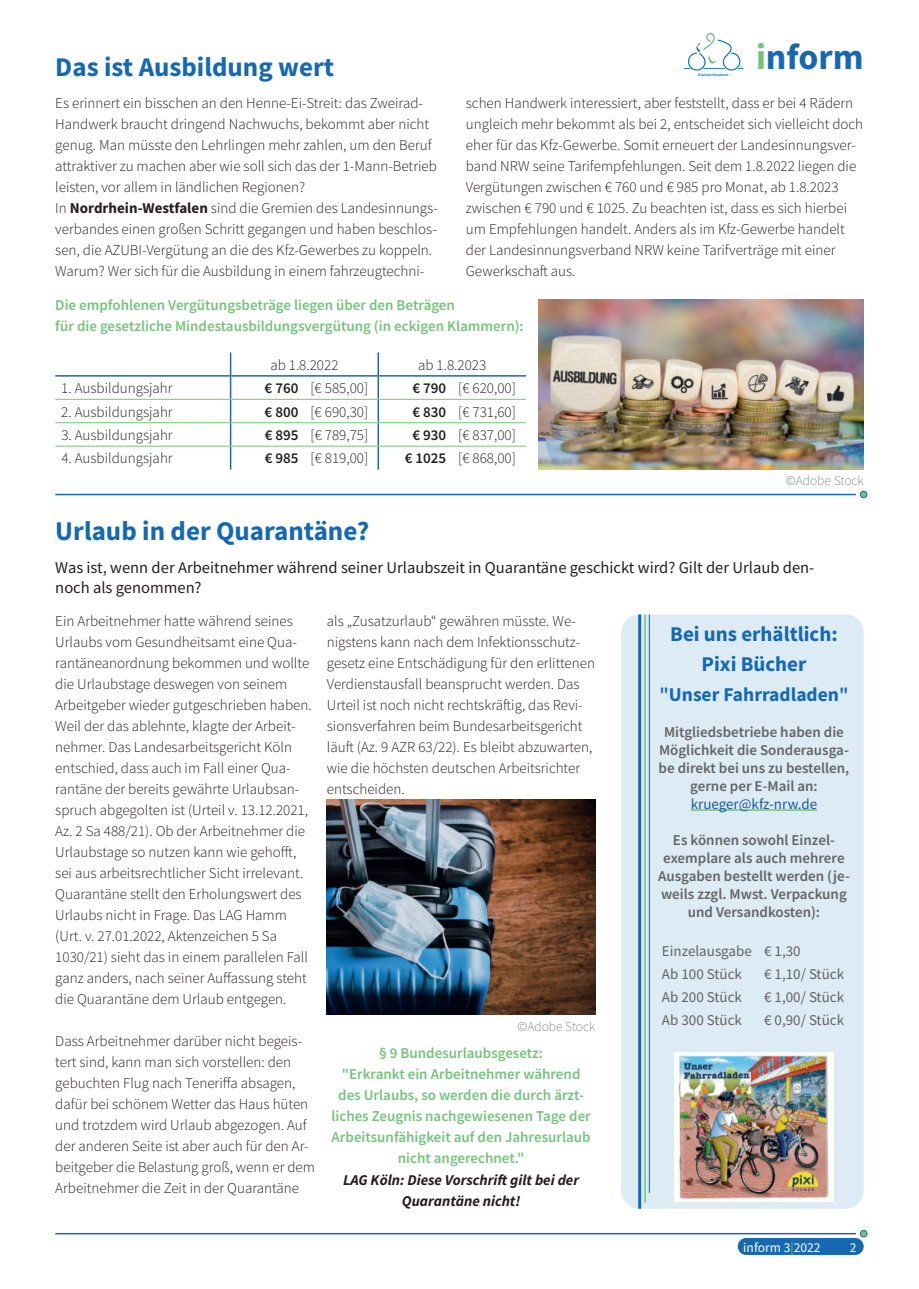
<style>
.page{position:relative;width:919px;height:1289px;background:#fff}
.page>*{position:absolute;margin:0;border:0;box-sizing:border-box;transform-origin:0 0}
.t1{font:700 36px "Source Sans Pro";color:#1668b3}
.t2{font:700 27px "Source Sans Pro";color:#1668b3}
.t3{font:700 21px/30px "Source Sans Pro";color:#1668b3;text-align:center}
.t4{font:700 19.5px "Source Sans Pro";color:#1668b3}
.t5{font:16.5px/19.8px "Source Sans Pro";color:#231f20}
.t6{font:300 15px/21px "Source Sans Pro";color:#231f20}
.t7{font:600 15px/21px "Source Sans Pro";color:#75c37b}
.t8{font:600 15px/18px "Source Sans Pro";color:#636366;text-align:center}
.t9{font:15px/23.2px "Source Sans Pro";color:#636366}
.t10{font:italic 700 15px/21px "Source Sans Pro";color:#231f20;text-align:center}
.t11{font:15px "Source Sans Pro";color:#175d9e}
.t12{font:200 13.5px "Source Sans Pro";color:#636366}
.t13{font:13.5px "Source Sans Pro";color:#fff}
.t14{font:700 3.3px "Helvetica Neue";color:#0072bc}
.s1{color:#75c37b}
.s2{font-weight:700}
.s3{font-weight:600}
</style>
<div class="page">
<div style="left:737px;top:1237px;width:126px;height:17px;background:#1668b3;border-radius:9px"></div>
<svg style="left:683px;top:33px;width:60px;height:38px"></svg>
<svg style="left:861px;top:1231px;width:4px;height:4px"></svg>
<div style="left:859px;top:1229px;width:8px;height:8px;border:1px solid #1668b3;border-radius:50%"></div>
<hr style="left:55px;top:1232px;width:800px;height:2px;background:#1668b3">
<div style="left:860px;top:491px;width:6px;height:7px;background:#75c37b;border-radius:50%"></div>
<div style="left:859px;top:491px;width:8px;height:7px;border:1px solid #1668b3;border-radius:50%"></div>
<hr style="left:55px;top:494px;width:800px;height:1px;background:#1668b3">
<svg style="left:230px;top:352px;width:1px;height:117px"></svg>
<hr style="left:377px;top:352px;width:2px;height:23px;background:#1668b3">
<hr style="left:377px;top:376px;width:2px;height:23px;background:#1668b3">
<hr style="left:377px;top:399px;width:2px;height:23px;background:#1668b3">
<hr style="left:377px;top:423px;width:2px;height:23px;background:#1668b3">
<hr style="left:377px;top:446px;width:2px;height:23px;background:#1668b3">
<hr style="left:55px;top:375px;width:175px;height:1px;background:#1668b3">
<hr style="left:230px;top:375px;width:74px;height:1px;background:#1668b3">
<hr style="left:304px;top:375px;width:74px;height:1px;background:#1668b3">
<hr style="left:378px;top:375px;width:74px;height:1px;background:#1668b3">
<hr style="left:452px;top:375px;width:74px;height:1px;background:#1668b3">
<hr style="left:55px;top:399px;width:175px;height:1px;background:#75c37b">
<hr style="left:230px;top:399px;width:74px;height:1px;background:#75c37b">
<hr style="left:304px;top:399px;width:74px;height:1px;background:#75c37b">
<hr style="left:378px;top:399px;width:74px;height:1px;background:#75c37b">
<hr style="left:452px;top:399px;width:74px;height:1px;background:#75c37b">
<hr style="left:55px;top:422px;width:175px;height:1px;background:#75c37b">
<hr style="left:230px;top:422px;width:74px;height:1px;background:#75c37b">
<hr style="left:304px;top:422px;width:74px;height:1px;background:#75c37b">
<hr style="left:378px;top:422px;width:74px;height:1px;background:#75c37b">
<hr style="left:452px;top:422px;width:74px;height:1px;background:#75c37b">
<hr style="left:55px;top:446px;width:175px;height:1px;background:#75c37b">
<hr style="left:230px;top:446px;width:74px;height:1px;background:#75c37b">
<hr style="left:304px;top:446px;width:74px;height:1px;background:#75c37b">
<hr style="left:378px;top:446px;width:74px;height:1px;background:#75c37b">
<hr style="left:452px;top:446px;width:74px;height:1px;background:#75c37b">
<img style="left:326px;top:799px;width:269px;height:215px">
<div style="left:621px;top:614px;width:242px;height:594px;background:#dcebf4;border-radius:18px"></div>
<hr style="left:690px;top:809px;width:127px;height:1px;background:#75c37b">
<img style="left:674px;top:1052px;width:159px;height:149px">
<hr style="left:638px;top:614px;width:3px;height:594px;background:#1668b3">
<hr style="left:644px;top:614px;width:1px;height:588px;background:#75c37b">
<hr style="left:649px;top:614px;width:1px;height:578px;background:#1668b3">
<img style="left:538px;top:299px;width:325px;height:170px">
<h2 class="t2" style="left:55px;top:55px;width:280px">Das ist Ausbildung wert</h2>
<p class="t14" style="left:698px;top:73px;width:32px">Zweirad-Handwerk</p>
<h1 class="t1" style="left:756px;top:35px;width:109px"><span class="s1">i</span>nform</h1>
<p class="t6" style="left:55px;top:94px;width:384px">Es erinnert ein bisschen an den Henne-Ei-Streit: das Zweirad-Handwerk braucht dringend Nachwuchs, bekommt aber nicht genug. Man müsste den Lehrlingen mehr zahlen, um den Beruf attraktiver zu machen aber wie soll sich das der 1-Mann-Betrieb leisten, vor allem in ländlichen Regionen?<br>In <span class="s2">Nordrhein-Westfalen</span> sind die Gremien des Landesinnungs&shy;verbandes einen großen Schritt gegangen und haben beschlos&shy;sen, die AZUBI-Vergütung an die des Kfz-Gewerbes zu koppeln.<br>Warum? Wer sich für die Ausbildung in einem fahrzeugtechni-</p>
<p class="t6" style="left:466px;top:93px;width:399px">schen Handwerk interessiert, aber feststellt, dass er bei 4 Rädern ungleich mehr bekommt als bei 2, entscheidet sich vielleicht doch eher für das Kfz-Gewerbe. Somit erneuert der Landesinnungsver&shy;band NRW seine Tarifempfehlungen. Seit dem 1.8.2022 liegen die Vergütungen zwischen € 760 und € 985 pro Monat, ab 1.8.2023 zwischen € 790 und € 1025. Zu beachten ist, dass es sich hierbei um Empfehlungen handelt. Anders als im Kfz-Gewerbe handelt der Landesinnungsverband NRW keine Tarifverträge mit einer Gewerkschaft aus.</p>
<p class="t7" style="left:55px;top:296px;width:470px">Die empfohlenen Vergütungsbeträge liegen über den Beträgen<br>für die gesetzliche Mindestausbildungsvergütung (in eckigen Klammern):</p>
<p class="t6" style="left:270px;top:354px;width:70px">ab 1.8.2022</p>
<p class="t6" style="left:418px;top:354px;width:70px">ab 1.8.2023</p>
<p class="t6" style="left:61px;top:379px;width:113px">1. Ausbildungsjahr</p>
<p class="t6" style="left:264px;top:377px;width:105px"><span class="s3">€ 760</span> [€ 585,00]</p>
<p class="t6" style="left:412px;top:377px;width:105px"><span class="s3">€ 790</span> [€ 620,00]</p>
<p class="t6" style="left:61px;top:402px;width:113px">2. Ausbildungsjahr</p>
<p class="t6" style="left:264px;top:401px;width:105px"><span class="s3">€ 800</span> [€ 690,30]</p>
<p class="t6" style="left:412px;top:401px;width:105px"><span class="s3">€ 830</span> [€ 731,60]</p>
<p class="t6" style="left:61px;top:426px;width:113px">3. Ausbildungsjahr</p>
<p class="t6" style="left:265px;top:424px;width:105px"><span class="s3">€ 895</span> [€ 789,75]</p>
<p class="t6" style="left:412px;top:424px;width:105px"><span class="s3">€ 930</span> [€ 837,00]</p>
<p class="t6" style="left:61px;top:449px;width:113px">4. Ausbildungsjahr</p>
<p class="t6" style="left:265px;top:448px;width:105px"><span class="s3">€ 985</span> [€ 819,00]</p>
<p class="t6" style="left:404px;top:448px;width:113px"><span class="s3">€ 1025</span> [€ 868,00]</p>
<p class="t12" style="left:785px;top:475px;width:79px">©Adobe Stock</p>
<h2 class="t2" style="left:55px;top:519px;width:315px">Urlaub in der Quarantäne?</h2>
<p class="t5" style="left:55px;top:559px;width:760px">Was ist, wenn der Arbeitnehmer während seiner Urlaubszeit in Quarantäne geschickt wird? Gilt der Urlaub den&shy;noch als genommen?</p>
<p class="t6" style="left:55px;top:610px;width:258px">Ein Arbeitnehmer hatte während seines Urlaubs vom Gesundheitsamt eine Qua&shy;rantäneanordnung bekommen und wollte die Urlaubstage deswegen von seinem Arbeitgeber wieder gutgeschrieben haben.<br>Weil der das ablehnte, klagte der Arbeit&shy;nehmer. Das Landesarbeitsgericht Köln entschied, dass auch im Fall einer Qua&shy;rantäne der bereits gewährte Urlaubsan&shy;spruch abgegolten ist (Urteil v. 13.12.2021, Az. 2 Sa 488/21). Ob der Arbeitnehmer die Urlaubstage so nutzen kann wie gehofft, sei aus arbeitsrechtlicher Sicht irrelevant.<br>Quarantäne stellt den Erholungswert des Urlaubs nicht in Frage. Das LAG Hamm (Urt. v. 27.01.2022, Aktenzeichen 5 Sa 1030/21) sieht das in einem parallelen Fall ganz anders, nach seiner Auffassung steht die Quarantäne dem Urlaub entgegen.</p>
<p class="t6" style="left:55px;top:1030px;width:261px">Dass Arbeitnehmer darüber nicht begeis&shy;tert sind, kann man sich vorstellen: den gebuchten Flug nach Teneriffa absagen, dafür bei schönem Wetter das Haus hüten und trotzdem wird Urlaub abgezogen. Auf der anderen Seite ist aber auch für den Ar&shy;beitgeber die Belastung groß, wenn er dem Arbeitnehmer die Zeit in der Quarantäne</p>
<p class="t6" style="left:327px;top:610px;width:269px">als „Zusatzurlaub“ gewähren müsste. We&shy;nigstens kann nach dem Infektionsschutz&shy;gesetz eine Entschädigung für den erlittenen Verdienstausfall beansprucht werden. Das Urteil ist noch nicht rechtskräftig, das Revi&shy;sionsverfahren beim Bundesarbeitsgericht läuft (Az. 9 AZR 63/22). Es bleibt abzuwarten, wie die höchsten deutschen Arbeitsrichter entscheiden.</p>
<h3 class="t3" style="left:670px;top:621px;width:169px">Bei uns erhältlich:<br>Pixi Bücher</h3>
<h3 class="t4" style="left:659px;top:686px;width:190px"><span class="s3">"</span>Unser Fahrradladen<span class="s3">"</span></h3>
<p class="t8" style="left:658px;top:724px;width:192px">Mitgliedsbetriebe haben die<br>Möglichkeit die Sonderausga&shy;be direkt bei uns zu bestellen, gerne per E-Mail an:</p>
<p class="t11" style="left:690px;top:798px;width:128px">krueger@kfz-nrw.de</p>
<p class="t8" style="left:658px;top:832px;width:193px">Es können sowohl Einzel&shy;exemplare als auch mehrere<br>Ausgaben bestellt werden (je&shy;weils zzgl. Mwst. Verpackung und Versandkosten):</p>
<p class="t9" style="left:662px;top:940px;width:140px">Einzelausgabe € 1,30<br>Ab 100 Stück</p>
<p class="t9" style="left:764px;top:963px;width:81px">€ 1,10/ Stück</p>
<p class="t12" style="left:517px;top:1020px;width:79px">©Adobe Stock</p>
<p class="t7" style="left:331px;top:1043px;width:261px;text-align:center">§ 9 Bundesurlaubsgesetz:<br>"Erkrankt ein Arbeitnehmer während des Urlaubs, so werden die durch ärzt&shy;liches Zeugnis nachgewiesenen Tage der Arbeitsunfähigkeit auf den Jahresurlaub nicht angerechnet."</p>
<p class="t10" style="left:343px;top:1168px;width:237px">LAG Köln: Diese Vorschrift gilt bei der<br>Quarantäne nicht!</p>
<p class="t9" style="left:662px;top:986px;width:81px">Ab 200 Stück</p>
<p class="t9" style="left:764px;top:986px;width:81px">€ 1,00/ Stück</p>
<p class="t9" style="left:662px;top:1010px;width:81px">Ab 300 Stück</p>
<p class="t9" style="left:764px;top:1010px;width:81px">€ 0,90/ Stück</p>
<p class="t13" style="left:743px;top:1241px;width:79px">inform 3<span class="s1">|</span>2022</p>
<p class="t13" style="left:849px;top:1241px;width:8px">2</p>
</div>
